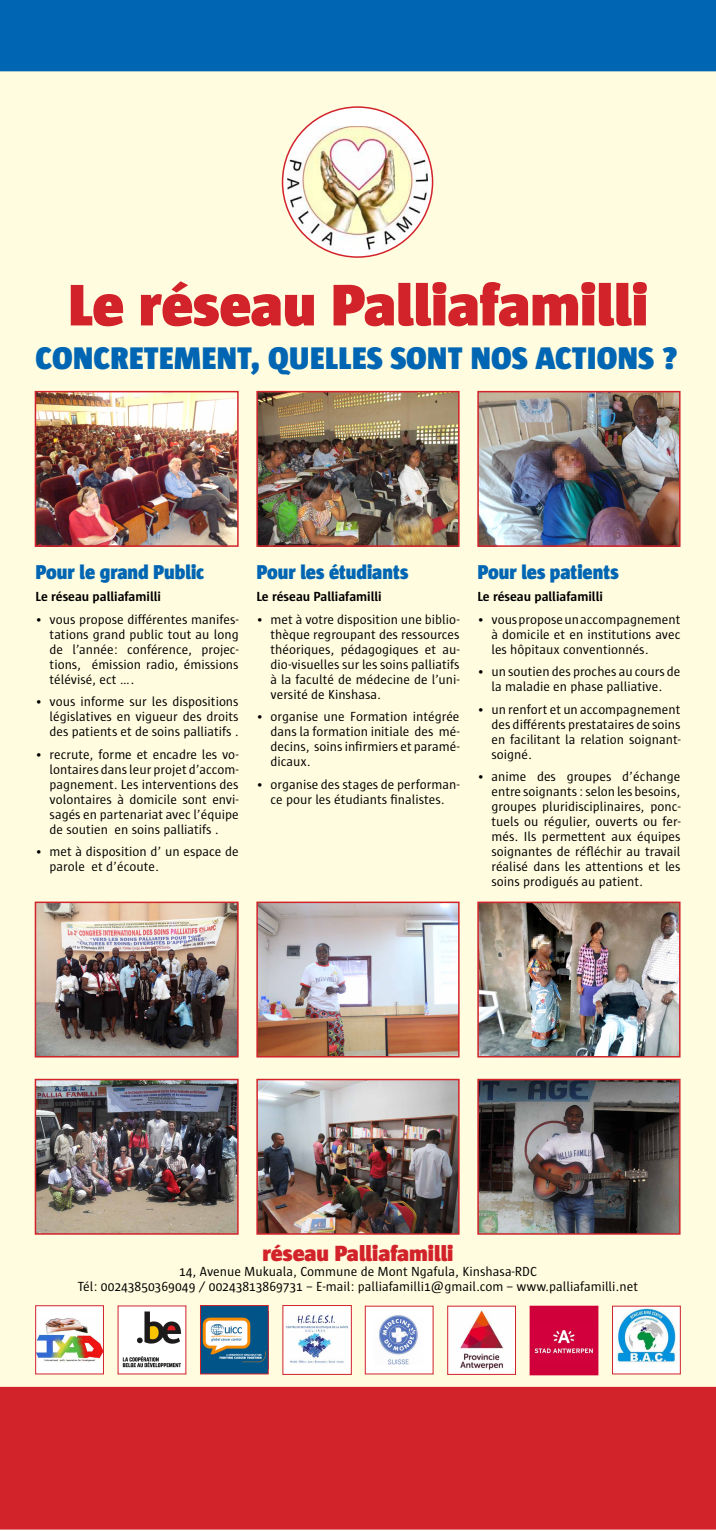
<style>
.page{position:relative;width:716px;height:1531px;background:#fff}
.page>*{position:absolute;margin:0;border:0;box-sizing:border-box;transform-origin:0 0}
.t1{font:900 60px "Sun";color:#d2232a}
.t2{font:900 32px "Sun";color:#0066b3}
.t3{font:900 22.5px "Sun";color:#d2232a}
.t4{font:900 20.5px "Sun";color:#0066b3;scale:.93 1}
.t5{font:13.5px/15px "Sun";color:#000;text-align:justify}
.t6{font:13.5px/15px "Sun Antwerpen";color:#000;text-align:center}
.t7{font:700 13.5px "Sun";color:#000}
</style>
<div class="page">
<div style="left:0;top:71px;width:716px;height:1316px;background:#fffcdf"></div>
<div style="left:0;top:0;width:716px;height:71px;background:#0066b3"></div>
<div style="left:0;top:1387px;width:716px;height:142px;background:#d2232a"></div>
<div style="left:612px;top:1306px;width:68px;height:68px;background:#fff"></div>
<img style="left:617px;top:1308px;width:59px;height:55px">
<img style="left:120px;top:1308px;width:64px;height:64px">
<div style="left:283px;top:1305px;width:68px;height:69px;background:#fff"></div>
<img style="left:286px;top:1313px;width:62px;height:51px">
<div style="left:36px;top:1305px;width:67px;height:69px;background:#fff"></div>
<img style="left:37px;top:1318px;width:65px;height:44px">
<div style="left:35px;top:1305px;width:69px;height:69px;border:1px solid #d2232a"></div>
<div style="left:365px;top:1306px;width:68px;height:68px;background:#fff"></div>
<img style="left:379px;top:1316px;width:39px;height:48px">
<img style="left:449px;top:1308px;width:65px;height:64px">
<div style="left:447px;top:1306px;width:69px;height:68px;border:1px solid #d2232a"></div>
<div style="left:530px;top:1306px;width:68px;height:69px;background:#d0003a"></div>
<img style="left:534px;top:1330px;width:59px;height:24px">
<div style="left:200px;top:1305px;width:68px;height:69px;background:#005488"></div>
<img style="left:202px;top:1317px;width:64px;height:46px">
<div style="left:200px;top:1305px;width:68px;height:69px;border:1px solid #d2232a"></div>
<div style="left:282px;top:107px;width:150px;height:150px;background:#fff;border-radius:50%"></div>
<img style="left:287px;top:126px;width:141px;height:124px">
<img style="left:38px;top:394px;width:198px;height:150px">
<div style="left:35px;top:391px;width:204px;height:156px;border:2px solid #d2232a"></div>
<img style="left:259px;top:394px;width:197px;height:150px">
<div style="left:256px;top:391px;width:203px;height:156px;border:2px solid #d2232a"></div>
<img style="left:480px;top:394px;width:197px;height:150px">
<div style="left:477px;top:391px;width:203px;height:156px;border:2px solid #d2232a"></div>
<img style="left:38px;top:1082px;width:198px;height:149px">
<div style="left:35px;top:1079px;width:204px;height:155px;border:2px solid #d2232a"></div>
<img style="left:259px;top:1082px;width:197px;height:149px">
<div style="left:256px;top:1079px;width:203px;height:155px;border:2px solid #d2232a"></div>
<img style="left:480px;top:1082px;width:197px;height:149px">
<div style="left:477px;top:1079px;width:203px;height:155px;border:2px solid #d2232a"></div>
<img style="left:38px;top:904px;width:198px;height:150px">
<div style="left:35px;top:901px;width:204px;height:156px;border:2px solid #d2232a"></div>
<img style="left:259px;top:904px;width:197px;height:150px">
<div style="left:256px;top:901px;width:203px;height:156px;border:2px solid #d2232a"></div>
<img style="left:480px;top:904px;width:197px;height:150px">
<div style="left:477px;top:901px;width:203px;height:156px;border:2px solid #d2232a"></div>
<h1 class="t1" style="left:68px;top:270px;width:582px">Le réseau Palliafamilli</h1>
<h2 class="t2" style="left:35px;top:339px;width:644px">CONCRETEMENT, QUELLES SONT NOS ACTIONS ?</h2>
<h3 class="t4" style="left:35px;top:560px;width:183px">Pour le grand Public</h3>
<p class="t7" style="left:35px;top:589px;width:127px">Le réseau palliafamilli</p>
<p class="t5" style="left:50px;top:612px;width:190px;text-indent:-14px">• vous propose différentes manifes&shy;tations grand public tout au long de l’année: conférence, projec&shy;tions, émission radio, émissions télévisé, ect ….</p>
<p class="t5" style="left:50px;top:694px;width:190px;text-indent:-14px">• vous informe sur les dispositions législatives en vigueur des droits des patients et de soins palliatifs .</p>
<p class="t5" style="left:50px;top:747px;width:190px;text-indent:-14px">• recrute, forme et encadre les vo&shy;lontaires dans leur projet d’accom&shy;pagnement. Les interventions des volontaires à domicile sont envi&shy;sagés en partenariat avec l’équipe de soutien en soins palliatifs .</p>
<p class="t5" style="left:50px;top:844px;width:190px;text-indent:-14px">• met à disposition d’ un espace de parole et d’écoute.</p>
<h3 class="t4" style="left:256px;top:560px;width:165px">Pour les étudiants</h3>
<p class="t7" style="left:256px;top:589px;width:127px">Le réseau Palliafamilli</p>
<p class="t5" style="left:270px;top:612px;width:190px;text-indent:-14px">• met à votre disposition une biblio&shy;thèque regroupant des ressources théoriques, pédagogiques et au&shy;dio-visuelles sur les soins palliatifs à la faculté de médecine de l’uni&shy;versité de Kinshasa.</p>
<p class="t5" style="left:270px;top:709px;width:190px;text-indent:-14px">• organise une Formation intégrée dans la formation initiale des mé&shy;decins, soins infirmiers et paramé&shy;dicaux.</p>
<p class="t5" style="left:256px;top:777px;width:205px;text-align:center">• organise des stages de performan&shy;ce pour les étudiants finalistes.</p>
<h3 class="t4" style="left:477px;top:560px;width:154px">Pour les patients</h3>
<p class="t7" style="left:477px;top:589px;width:127px">Le réseau palliafamilli</p>
<p class="t5" style="left:491px;top:612px;width:190px;text-indent:-14px">• vous propose un accompagnement à domicile et en institutions avec les hôpitaux conventionnés.</p>
<p class="t5" style="left:477px;top:664px;width:205px;text-align:center">• un soutien des proches au cours de la maladie en phase palliative.</p>
<p class="t5" style="left:491px;top:702px;width:190px;text-indent:-14px">• un renfort et un accompagnement des différents prestataires de soins en facilitant la relation soignant&shy;soigné.</p>
<p class="t5" style="left:491px;top:769px;width:190px;text-indent:-14px">• anime des groupes d’échange entre soignants : selon les besoins, groupes pluridisciplinaires, ponc&shy;tuels ou régulier, ouverts ou fer&shy;més. Ils permettent aux équipes soignantes de réfléchir au travail réalisé dans les attentions et les soins prodigués au patient.</p>
<h3 class="t3" style="left:262px;top:1240px;width:193px">réseau Palliafamilli</h3>
<p class="t6" style="left:78px;top:1263px;width:561px">14, Avenue Mukuala, Commune de Mont Ngafula, Kinshasa-RDC<br>Tél: 00243850369049 / 00243813869731 – E-mail: palliafamilli1@gmail.com – www.palliafamilli.net</p>
</div>
